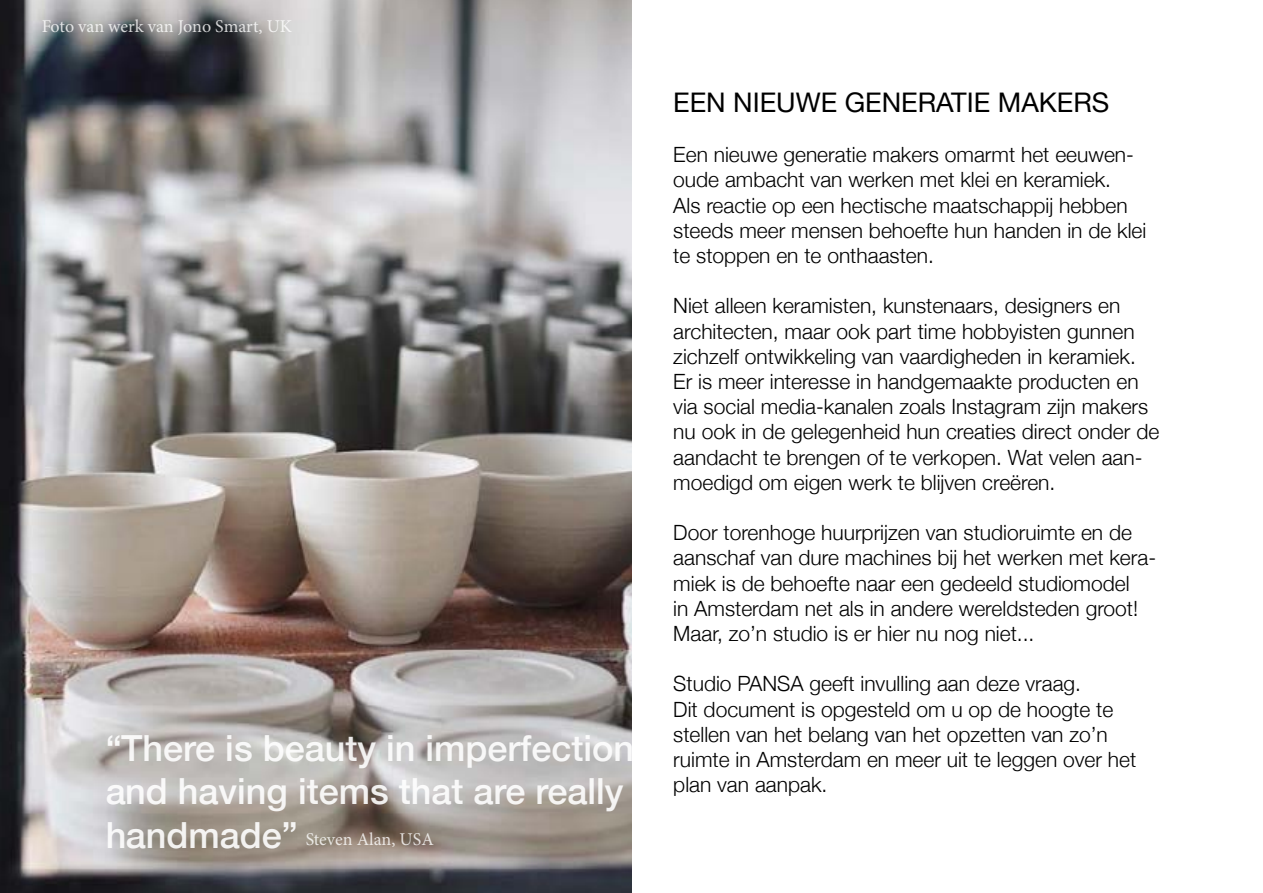
<style>
.page{position:relative;width:1263px;height:893px;background:#fff}
.page>*{position:absolute;margin:0;border:0;box-sizing:border-box;transform-origin:0 0}
.t1{font:500 36px/43.2px "Helvetica Neue";color:#fff}
.t2{font:27px "Helvetica Neue";color:#000}
.t3{font:300 21px/25.2px "Helvetica Neue";color:#000}
.t4{font:18px "Minion Pro";letter-spacing:-.005em;color:#fff}
.s1{font-family:"Helvetica Neue";font-weight:500;font-size:36px}
</style>
<div class="page">
<img style="left:0;top:0;width:631px;height:893px">
<p class="t4" style="left:41px;top:14px;width:252px">Foto van werk van Jono Smart, UK</p>
<h1 class="t1" style="left:105px;top:724px;width:530px">“There is beauty in imperfection and having items that are really</h1>
<p class="t4" style="left:105px;top:828px;width:330px"><span class="s1">handmade”</span> Steven Alan, USA</p>
<p class="t2" style="left:673px;top:83px;width:437px">EEN NIEUWE GENERATIE MAKERS</p>
<p class="t3" style="left:673px;top:141px;width:474px">Een nieuwe generatie makers omarmt het eeuwen&shy;oude ambacht van werken met klei en keramiek.<br>Als reactie op een hectische maatschappij hebben steeds meer mensen behoefte hun handen in de klei te stoppen en te onthaasten.</p>
<p class="t3" style="left:673px;top:292px;width:487px">Niet alleen keramisten, kunstenaars, designers en architecten, maar ook part time hobbyisten gunnen zichzelf ontwikkeling van vaardigheden in keramiek.<br>Er is meer interesse in handgemaakte producten en via social media-kanalen zoals Instagram zijn makers nu ook in de gelegenheid hun creaties direct onder de aandacht te brengen of te verkopen. Wat velen aan&shy;moedigd om eigen werk te blijven creëren.</p>
<p class="t3" style="left:673px;top:519px;width:484px">Door torenhoge huurprijzen van studioruimte en de aanschaf van dure machines bij het werken met kera&shy;miek is de behoefte naar een gedeeld studiomodel<br>in Amsterdam net als in andere wereldsteden groot!<br>Maar, zo’n studio is er hier nu nog niet...</p>
<p class="t3" style="left:673px;top:670px;width:464px">Studio PANSA geeft invulling aan deze vraag.<br>Dit document is opgesteld om u op de hoogte te stellen van het belang van het opzetten van zo’n ruimte in Amsterdam en meer uit te leggen over het plan van aanpak.</p>
</div>
